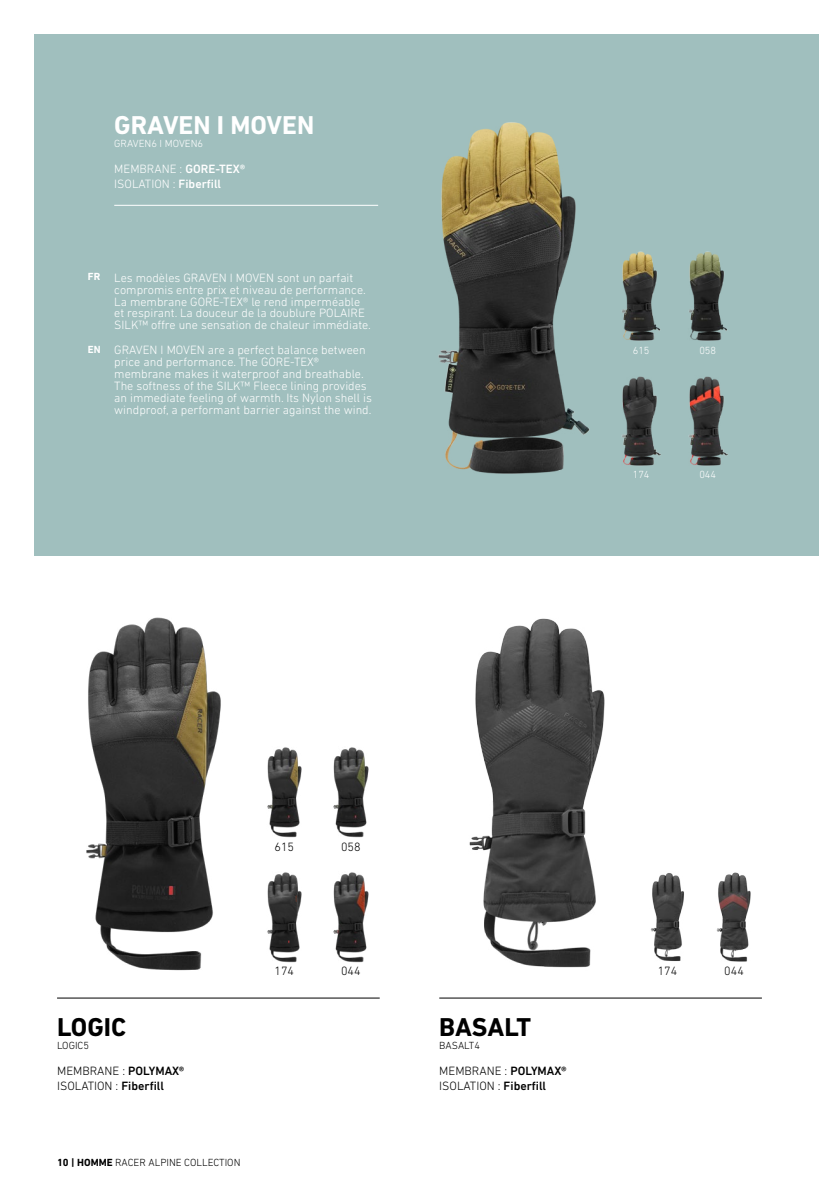
<style>
.page{position:relative;width:819px;height:1191px;background:#fff}
.page>*{position:absolute;margin:0;border:0;box-sizing:border-box;transform-origin:0 0}
.t1{font:700 26.25px "DIN Next LT Pro";color:#fff}
.t2{font:700 26.25px "DIN Next LT Pro";color:#000}
.t3{font:300 12.25px/11.9px "DIN Next LT Pro";color:#fff}
.t4{font:300 12.25px "DIN Next LT Pro";color:#000}
.t5{font:500 12.25px "DIN Next LT Pro";color:#000}
.t6{font:500 12.25px "DIN Next LT Pro";color:#fff}
.t7{font:300 10.5px "DIN Next LT Pro";color:#000}
.t8{font:300 10.5px "DIN Next LT Pro";color:#fff}
.t9{font:700 10.5px "DIN Next LT Pro";color:#000}
.t10{font:700 10.5px "DIN Next LT Pro";color:#fff}
.s1{font-weight:300}
.s2{font-weight:700;font-size:10.5px}
</style>
<div class="page">
<div style="left:35px;top:35px;width:784px;height:521px;background:#a0bfbe"></div>
<img style="left:622px;top:376px;width:38px;height:90px">
<img style="left:688px;top:376px;width:39px;height:90px">
<img style="left:622px;top:251px;width:38px;height:90px">
<img style="left:689px;top:251px;width:38px;height:90px">
<img style="left:438px;top:122px;width:151px;height:352px">
<hr style="left:114px;top:205px;width:264px;height:1px;background:#fff">
<img style="left:267px;top:872px;width:35px;height:90px">
<img style="left:333px;top:872px;width:36px;height:90px">
<img style="left:267px;top:747px;width:35px;height:90px">
<img style="left:333px;top:747px;width:36px;height:90px">
<img style="left:86px;top:617px;width:135px;height:354px">
<hr style="left:57px;top:997px;width:322px;height:1px;background:#000">
<img style="left:650px;top:873px;width:34px;height:88px">
<img style="left:716px;top:872px;width:35px;height:90px">
<img style="left:469px;top:618px;width:136px;height:350px">
<hr style="left:439px;top:997px;width:322px;height:1px;background:#000">
<h1 class="t1" style="left:114px;top:110px;width:201px">GRAVEN I MOVEN</h1>
<p class="t8" style="left:114px;top:137px;width:7px">GRAVEN</p>
<p class="t8" style="left:151px;top:137px;width:21px">6 I MOVEN</p>
<p class="t8" style="left:197px;top:137px;width:7px">6</p>
<p class="t3" style="left:114px;top:163px;width:9px">MEMBRANE</p>
<p class="t6" style="left:179px;top:162px;width:67px"><span class="s1">:</span> GORE-TEX®</p>
<p class="t3" style="left:114px;top:178px;width:5px">ISOLATION</p>
<p class="t6" style="left:173px;top:177px;width:50px"><span class="s1">:</span> Fiberfill</p>
<p class="t10" style="left:88px;top:271px;width:14px">FR</p>
<p class="t3" style="left:114px;top:271px;width:78px">Les modèles GRAVEN</p>
<p class="t3" style="left:230px;top:271px;width:15px">I MOVEN</p>
<p class="t3" style="left:114px;top:271px;width:253px;text-indent:163px">sont un parfait compromis entre prix et niveau de performance.<br>La membrane GORE</p>
<p class="t3" style="left:114px;top:295px;width:258px;text-indent:105px">-TEX® le rend imperméable et respirant. La douceur de la doublure POLAIRE<br>SILK™ offre une sensation de chaleur immédiate.</p>
<p class="t3" style="left:88px;top:344px;width:35px"><span class="s2">EN</span> GRAVEN</p>
<p class="t3" style="left:161px;top:344px;width:15px">I MOVEN</p>
<p class="t3" style="left:114px;top:344px;width:253px;text-indent:94px">are a perfect balance between price and performance. The GORE</p>
<p class="t3" style="left:114px;top:356px;width:259px;text-indent:176px">-TE X® membrane makes it waterproof and breathable.<br>The softness of the SILK™ Fleece lining provides an immediate feeling of warmth. Its Nylon shell is windproof, a performant barrier against the wind.</p>
<p class="t8" style="left:632px;top:344px;width:18px">615</p>
<p class="t8" style="left:699px;top:344px;width:18px">058</p>
<p class="t8" style="left:632px;top:468px;width:18px">174</p>
<p class="t8" style="left:699px;top:468px;width:18px">044</p>
<p class="t4" style="left:274px;top:840px;width:21px">615</p>
<p class="t4" style="left:341px;top:840px;width:21px">058</p>
<h1 class="t2" style="left:57px;top:1011px;width:71px">LOGIC</h1>
<p class="t7" style="left:57px;top:1039px;width:6px">LOGIC</p>
<p class="t7" style="left:83px;top:1039px;width:7px">5</p>
<p class="t4" style="left:57px;top:1064px;width:9px">MEMBRANE</p>
<p class="t5" style="left:122px;top:1064px;width:64px"><span class="s1">:</span> POLYMAX®</p>
<p class="t4" style="left:57px;top:1079px;width:7px">ISOLATION</p>
<p class="t5" style="left:116px;top:1079px;width:50px"><span class="s1">:</span> Fiberfill</p>
<p class="t9" style="left:57px;top:1156px;width:65px">10 | HOMME <span class="s1">RACER</span></p>
<p class="t7" style="left:148px;top:1156px;width:24px">ALPINE</p>
<p class="t7" style="left:184px;top:1156px;width:7px">COLLECTION</p>
<p class="t4" style="left:274px;top:963px;width:21px">174</p>
<p class="t4" style="left:341px;top:963px;width:21px">044</p>
<h1 class="t2" style="left:439px;top:1011px;width:93px">BASALT</h1>
<p class="t7" style="left:439px;top:1039px;width:7px">BASALT</p>
<p class="t7" style="left:474px;top:1039px;width:7px">4</p>
<p class="t4" style="left:439px;top:1064px;width:9px">MEMBRANE</p>
<p class="t5" style="left:504px;top:1064px;width:64px"><span class="s1">:</span> POLYMAX®</p>
<p class="t4" style="left:439px;top:1079px;width:5px">ISOLATION</p>
<p class="t5" style="left:498px;top:1079px;width:50px"><span class="s1">:</span> Fiberfill</p>
<p class="t4" style="left:657px;top:963px;width:21px">174</p>
<p class="t4" style="left:724px;top:963px;width:21px">044</p>
</div>
